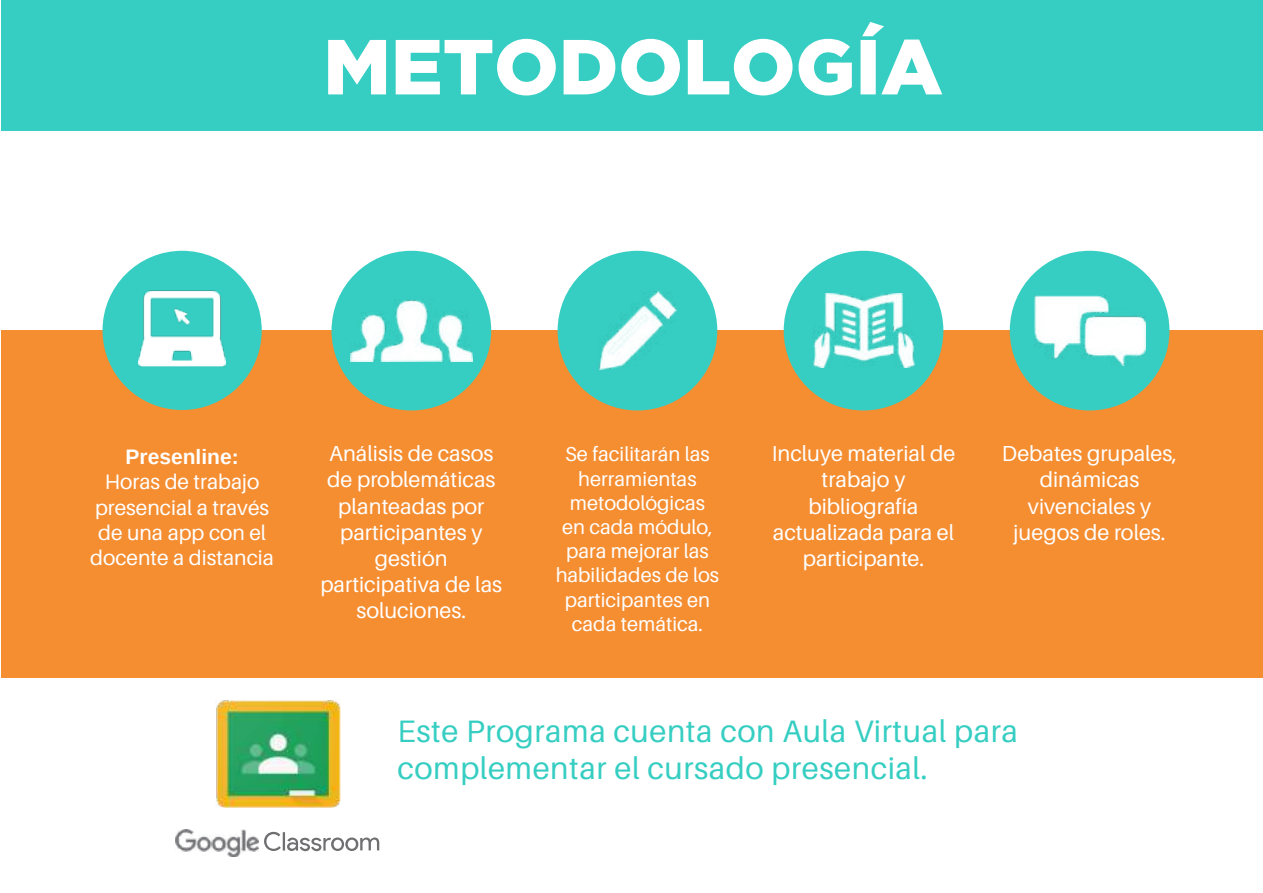
<style>
.page{position:relative;width:1263px;height:893px;background:#fff}
.page>*{position:absolute;margin:0;border:0;box-sizing:border-box;transform-origin:0 0}
.t1{font:900 77.85px "Gotham";color:#fff}
.t2{font:31.05px/37.2px "Aileron";letter-spacing:.02em;color:#36cec2}
.t3{font:21.75px/26.1px "Aileron";color:#fff;text-align:center}
.t4{font:21px/25.2px "Aileron";color:#fff;text-align:center}
.t5{font:700 21px "Arimo";color:#fff}
.t6{font:20.1px/24.2px "Aileron";color:#fff;text-align:center}
</style>
<div class="page">
<div style="left:2px;top:0;width:1261px;height:130px;background:#36cec2"></div>
<div style="left:2px;top:331px;width:1261px;height:347px;background:#f58d31"></div>
<img style="left:216px;top:700px;width:124px;height:108px">
<svg style="left:264px;top:832px;width:115px;height:19px"></svg>
<img style="left:175px;top:830px;width:83px;height:27px">
<div style="left:331px;top:251px;width:160px;height:159px;background:#36cec2;border-radius:50%"></div>
<img style="left:350px;top:299px;width:123px;height:63px">
<div style="left:1010px;top:251px;width:159px;height:159px;background:#36cec2;border-radius:50%"></div>
<img style="left:1034px;top:295px;width:111px;height:71px">
<div style="left:558px;top:251px;width:159px;height:159px;background:#36cec2;border-radius:50%"></div>
<img style="left:599px;top:292px;width:78px;height:78px">
<div style="left:784px;top:251px;width:159px;height:159px;background:#36cec2;border-radius:50%"></div>
<img style="left:813px;top:293px;width:101px;height:75px">
<div style="left:103px;top:251px;width:159px;height:159px;background:#36cec2;border-radius:50%"></div>
<img style="left:139px;top:290px;width:87px;height:77px">
<h1 class="t1" style="left:323px;top:22px;width:621px">METODOLOGÍA</h1>
<p class="t5" style="left:126px;top:442px;width:115px">Presenline:</p>
<p class="t4" style="left:90px;top:470px;width:185px">Horas de trabajo presencial a través de una app con el docente a distancia</p>
<p class="t3" style="left:320px;top:441px;width:183px">Análisis de casos de problemáticas planteadas por participantes y gestión participativa de las soluciones.</p>
<p class="t6" style="left:556px;top:443px;width:165px">Se facilitarán las herramientas metodológicas<br>en cada módulo, para mejorar las habilidades de los participantes en cada temática.</p>
<p class="t3" style="left:772px;top:441px;width:185px">Incluye material de trabajo y bibliografía actualizada para el participante.</p>
<p class="t3" style="left:1002px;top:441px;width:177px">Debates grupales, dinámicas vivenciales y juegos de roles.</p>
<h2 class="t2" style="left:398px;top:713px;width:622px">Este Programa cuenta con Aula Virtual para complementar el cursado presencial.</h2>
</div>
